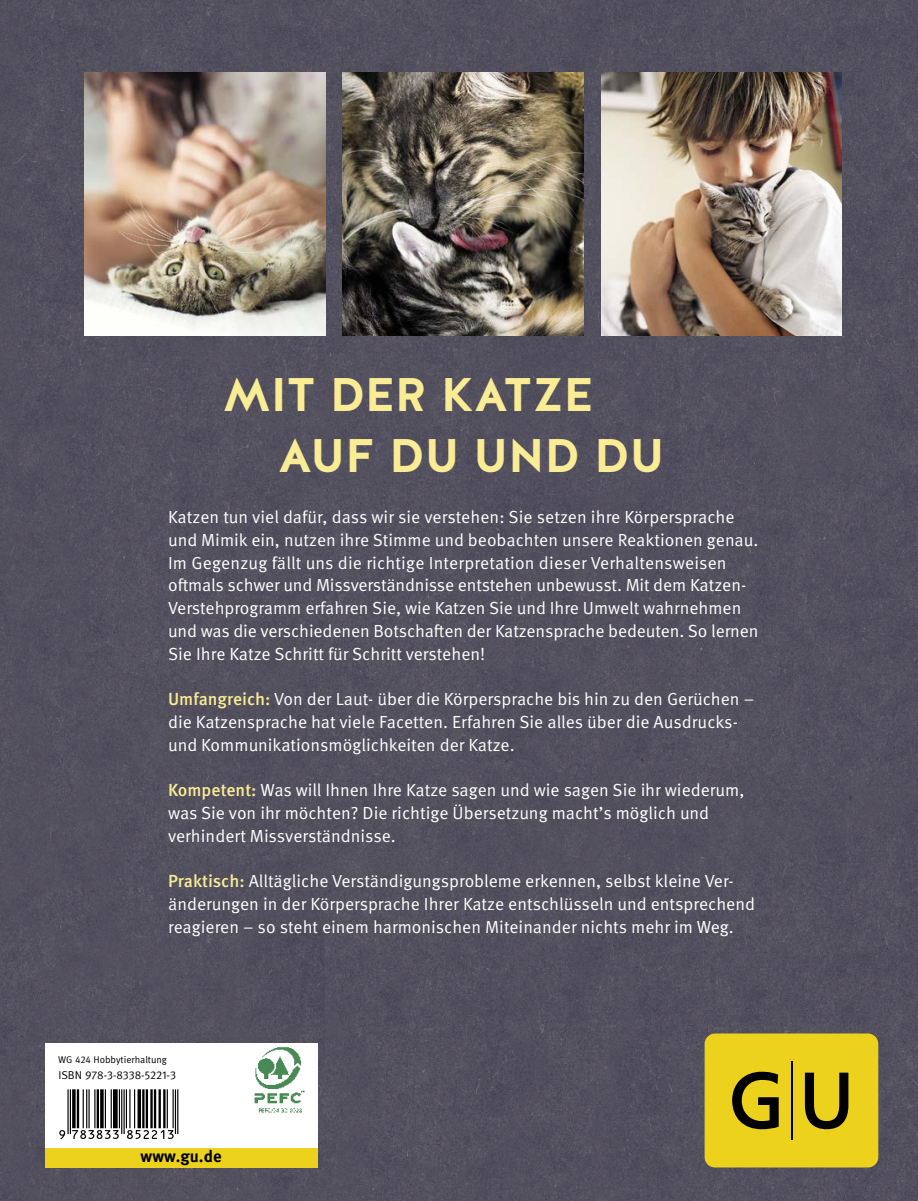
<style>
.page{position:relative;width:918px;height:1201px;background:#fff}
.page>*{position:absolute;margin:0;border:0;box-sizing:border-box;transform-origin:0 0}
.t1{font:700 47.07px/60.7px "Halis GR";color:#f9ec94}
.t2{font:17.5px/22.8px "Meta OT Norm";color:#fff}
.t3{font:700 16.62px "Meta OT";color:#000}
.t4{font:11.38px "Meta OT Norm";letter-spacing:-.01em;color:#000}
.t5{font:9.8px "Meta OT Norm";letter-spacing:-.005em;color:#000}
.s1{font-family:"Meta OT";font-weight:500;color:#f9ec94}
</style>
<div class="page">
<div style="left:0;top:0;width:918px;height:1200px;background:#53505e"></div>
<img style="left:343px;top:73px;width:241px;height:262px">
<img style="left:85px;top:73px;width:240px;height:262px">
<img style="left:601px;top:73px;width:241px;height:262px">
<div style="left:45px;top:1043px;width:272px;height:124px;background:#fff"></div>
<div style="left:45px;top:1147px;width:272px;height:20px;background:#ecd21c"></div>
<div style="left:704px;top:1033px;width:174px;height:134px;background:#ecd21c;border-radius:10px"></div>
<svg style="left:732px;top:1071px;width:46px;height:58px"></svg>
<svg style="left:805px;top:1072px;width:43px;height:57px"></svg>
<hr style="left:791px;top:1061px;width:1px;height:78px;background:#000">
<img style="left:254px;top:1047px;width:51px;height:66px">
<hr style="left:177px;top:1089px;width:1px;height:45px;background:#000">
<hr style="left:175px;top:1089px;width:1px;height:45px;background:#000">
<hr style="left:172px;top:1089px;width:2px;height:39px;background:#000">
<hr style="left:167px;top:1089px;width:1px;height:39px;background:#000">
<hr style="left:163px;top:1089px;width:2px;height:39px;background:#000">
<hr style="left:158px;top:1089px;width:3px;height:39px;background:#000">
<hr style="left:154px;top:1089px;width:2px;height:39px;background:#000">
<hr style="left:150px;top:1089px;width:3px;height:39px;background:#000">
<hr style="left:146px;top:1089px;width:2px;height:39px;background:#000">
<hr style="left:142px;top:1089px;width:2px;height:39px;background:#000">
<svg style="left:137px;top:1089px;width:4px;height:39px"></svg>
<hr style="left:134px;top:1089px;width:1px;height:39px;background:#000">
<hr style="left:129px;top:1089px;width:1px;height:39px;background:#000">
<hr style="left:126px;top:1089px;width:1px;height:39px;background:#000">
<hr style="left:123px;top:1089px;width:2px;height:45px;background:#000">
<hr style="left:121px;top:1089px;width:1px;height:45px;background:#000">
<hr style="left:119px;top:1089px;width:1px;height:39px;background:#000">
<div style="left:113px;top:1089px;width:5px;height:39px;background:#000"></div>
<hr style="left:111px;top:1089px;width:1px;height:39px;background:#000">
<hr style="left:105px;top:1089px;width:1px;height:39px;background:#000">
<svg style="left:100px;top:1089px;width:4px;height:39px"></svg>
<hr style="left:97px;top:1089px;width:2px;height:39px;background:#000">
<hr style="left:94px;top:1089px;width:1px;height:39px;background:#000">
<hr style="left:88px;top:1089px;width:2px;height:39px;background:#000">
<hr style="left:86px;top:1089px;width:1px;height:39px;background:#000">
<hr style="left:83px;top:1089px;width:1px;height:39px;background:#000">
<hr style="left:77px;top:1089px;width:2px;height:39px;background:#000">
<svg style="left:72px;top:1089px;width:4px;height:39px"></svg>
<hr style="left:70px;top:1089px;width:1px;height:45px;background:#000">
<hr style="left:67px;top:1089px;width:2px;height:45px;background:#000">
<svg style="left:59px;top:1130px;width:115px;height:8px"></svg>
<h1 class="t1" style="left:278px;top:364px;width:388px;text-indent:-55px">MIT DER KATZE<br>AUF DU UND DU</h1>
<p class="t2" style="left:168px;top:506px;width:592px">Katzen tun viel dafür, dass wir sie verstehen: Sie setzen ihre Körpersprache und Mimik ein, nutzen ihre Stimme und beobachten unsere Reaktionen genau.<br>Im Gegenzug fällt uns die richtige Interpretation dieser Verhaltensweisen oftmals schwer und Missverständnisse entstehen unbewusst. Mit dem Katzen-Verstehprogramm erfahren Sie, wie Katzen Sie und Ihre Umwelt wahrnehmen und was die verschiedenen Botschaften der Katzensprache bedeuten. So lernen Sie Ihre Katze Schritt für Schritt verstehen!</p>
<p class="t2" style="left:168px;top:688px;width:587px"><span class="s1">Umfangreich:</span> Von der Laut- über die Körpersprache bis hin zu den Gerüchen – die Katzensprache hat viele Facetten. Erfahren Sie alles über die Ausdrucks&shy;und Kommunikationsmöglichkeiten der Katze.</p>
<p class="t2" style="left:168px;top:779px;width:578px"><span class="s1">Kompetent:</span> Was will Ihnen Ihre Katze sagen und wie sagen Sie ihr wiederum, was Sie von ihr möchten? Die richtige Übersetzung macht’s möglich und verhindert Missverständnisse.</p>
<p class="t2" style="left:168px;top:870px;width:588px"><span class="s1">Praktisch:</span> Alltägliche Verständigungsprobleme erkennen, selbst kleine Ver&shy;änderungen in der Körpersprache Ihrer Katze entschlüsseln und entsprechend reagieren – so steht einem harmonischen Miteinander nichts mehr im Weg.</p>
<p class="t5" style="left:58px;top:1055px;width:110px">WG 424 Hobbytierhaltung</p>
<p class="t4" style="left:58px;top:1070px;width:119px">ISBN 978-3-8338-5221-3</p>
<p class="t3" style="left:141px;top:1149px;width:82px">www.gu.de</p>
</div>
